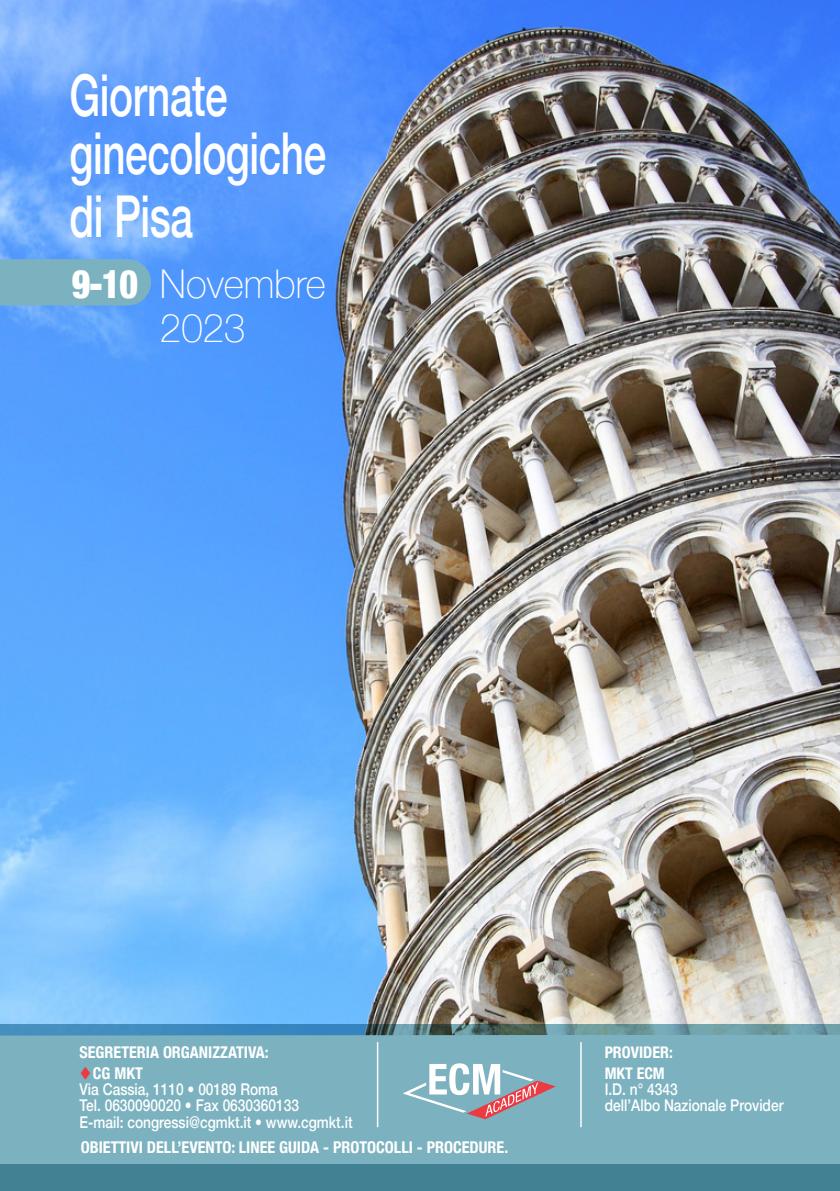
<style>
.page{position:relative;width:840px;height:1191px;background:#fff}
.page>*{position:absolute;margin:0;border:0;box-sizing:border-box;transform-origin:0 0}
.t1{font:500 57.8px "Helvetica Neue";letter-spacing:-.01em;color:#fff;scale:.7 1}
.t2{font:100 39.6px "Helvetica Neue";color:#fff}
.t3{font:500 16.2px "Helvetica Neue";color:#fff;scale:.85 1}
.t4{font:700 condensed 16.2px "Helvetica Neue";color:#fff}
.t5{font:700 condensed 16px "Helvetica Neue";color:#fff}
.s1{font-weight:900;font-stretch:condensed}
.s2{color:#ec3a43}
</style>
<div class="page">
<img style="left:0;top:0;width:839px;height:1023px">
<div style="left:0;top:1035px;width:839px;height:144px;background:#7cb2c0"></div>
<svg style="left:403px;top:1063px;width:152px;height:56px"></svg>
<hr style="left:376px;top:1042px;width:2px;height:85px;background:#fff">
<hr style="left:580px;top:1042px;width:1px;height:85px;background:#fff">
<div style="left:0;top:259px;width:151px;height:46px;background:#7cb2c0"></div>
<div style="left:0;top:1164px;width:839px;height:27px;background:#428194"></div>
<svg style="left:0;top:1023px;width:839px;height:12px;background:#588ea6"></svg>
<p class="t1" style="left:69px;top:49px;width:227px">Giornate</p>
<p class="t1" style="left:69px;top:107px;width:368px">ginecologiche</p>
<p class="t1" style="left:69px;top:170px;width:178px">di Pisa</p>
<p class="t2" style="left:72px;top:254px;width:255px"><span class="s1">9-10</span> Novembre</p>
<p class="t2" style="left:160px;top:298px;width:87px">2023</p>
<p class="t4" style="left:79px;top:1038px;width:191px">SEGRETERIA ORGANIZZATIVA:</p>
<p class="t4" style="left:79px;top:1059px;width:65px"><span class="s2">▼</span>CG MKT</p>
<p class="t3" style="left:79px;top:1076px;width:235px">Via Cassia, 1110 • 00189 Roma</p>
<p class="t3" style="left:79px;top:1092px;width:260px">Tel. 0630090020 • Fax 0630360133</p>
<p class="t3" style="left:79px;top:1108px;width:322px">E-mail: congressi@cgmkt.it • www.cgmkt.it</p>
<p class="t4" style="left:81px;top:1133px;width:429px">OBIETTIVI DELL’EVENTO: LINEE GUIDA - PROTOCOLLI - PROCEDURE.</p>
<p class="t5" style="left:604px;top:1038px;width:70px">PROVIDER:</p>
<p class="t5" style="left:604px;top:1059px;width:62px">MKT ECM</p>
<p class="t3" style="left:604px;top:1076px;width:87px">I.D. n° 4343</p>
<p class="t3" style="left:604px;top:1092px;width:212px">dell’Albo Nazionale Provider</p>
</div>
